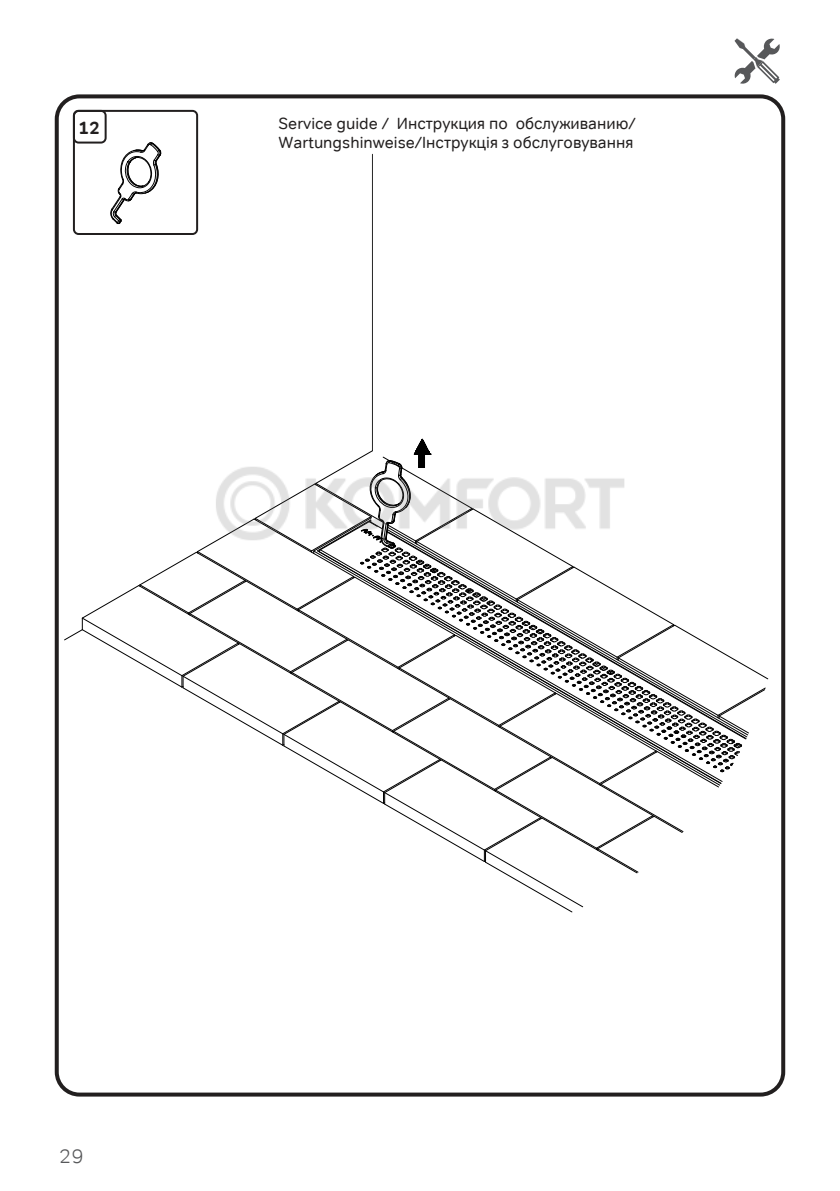
<style>
.page{position:relative;width:840px;height:1191px;background:#fff}
.page>*{position:absolute;margin:0;border:0;box-sizing:border-box;transform-origin:0 0}
.t1{font:300 20px "Tondo Corp";color:#57585a}
.t2{font:700 18px "Tondo Corp";color:#221f1f}
.t3{font:16px/19.2px "Tondo Corp";color:#221f1f}
</style>
<div class="page">
<div style="left:55px;top:94px;width:729px;height:1002px;border:4px solid #221f1f;border-radius:23px"></div>
<svg style="left:734px;top:38px;width:45px;height:46px"></svg>
<hr style="left:372px;top:154px;width:1px;height:297px;background:#000">
<svg style="left:73px;top:110px;width:125px;height:125px"></svg>
<svg style="left:64px;top:437px;width:704px;height:475px"></svg>
<img style="left:210px;top:457px;width:419px;height:92px">
<p class="t2" style="left:78px;top:116px;width:23px">12</p>
<p class="t3" style="left:278px;top:114px;width:358px">Service guide / Инструкция по обслуживанию/<br>Wartungshinweise/Інструкція з обслуговування</p>
<p class="t1" style="left:59px;top:1144px;width:26px">29</p>
</div>
